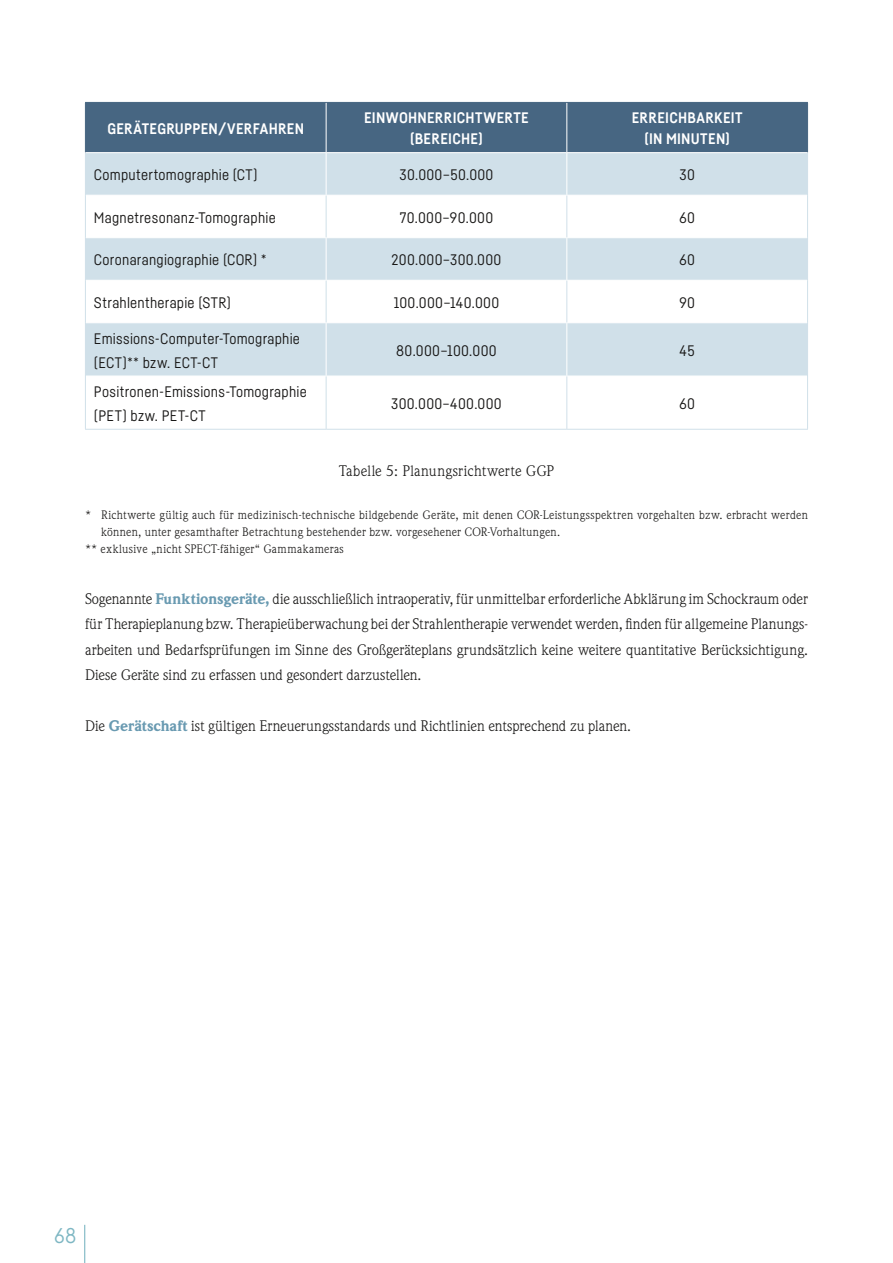
<style>
.page{position:relative;width:893px;height:1263px;background:#fff}
.page>*{position:absolute;margin:0;border:0;box-sizing:border-box;transform-origin:0 0}
.t1{font:21px "Fabrikat";color:#7eb7c3}
.t2{font:15px/25.5px "Weidemann";color:#181716;text-align:justify}
.t3{font:15px/24px "Fabrikat";letter-spacing:.02em;color:#181716}
.t4{font:700 15px/21px "Fabrikat";letter-spacing:.015em;color:#fff;text-align:center}
.t5{font:12px "Weidemann";letter-spacing:.025em;color:#181716}
.s1{font-weight:900;color:#699ab1}
</style>
<div class="page">
<hr style="left:84px;top:1225px;width:1px;height:38px;background:#7eb7c3">
<div style="left:86px;top:103px;width:721px;height:49px;background:#476682"></div>
<svg style="left:86px;top:153px;width:721px;height:223px;fill:#d0e0e9"></svg>
<hr style="left:326px;top:103px;width:1px;height:49px;background:#fff">
<hr style="left:566px;top:103px;width:1px;height:49px;background:#fff">
<hr style="left:326px;top:153px;width:1px;height:42px;background:#fff">
<hr style="left:566px;top:153px;width:1px;height:42px;background:#fff">
<hr style="left:86px;top:195px;width:240px;height:1px;background:#fff">
<hr style="left:326px;top:195px;width:241px;height:1px;background:#fff">
<hr style="left:567px;top:195px;width:240px;height:1px;background:#fff">
<hr style="left:86px;top:237px;width:240px;height:1px;background:#fff">
<hr style="left:326px;top:237px;width:241px;height:1px;background:#fff">
<hr style="left:326px;top:238px;width:1px;height:42px;background:#fff">
<hr style="left:567px;top:237px;width:240px;height:1px;background:#fff">
<hr style="left:566px;top:238px;width:1px;height:42px;background:#fff">
<hr style="left:86px;top:280px;width:240px;height:1px;background:#fff">
<hr style="left:326px;top:280px;width:241px;height:1px;background:#fff">
<hr style="left:567px;top:280px;width:240px;height:1px;background:#fff">
<hr style="left:86px;top:322px;width:240px;height:1px;background:#fff">
<hr style="left:326px;top:322px;width:241px;height:1px;background:#fff">
<hr style="left:326px;top:323px;width:1px;height:53px;background:#fff">
<hr style="left:567px;top:322px;width:240px;height:1px;background:#fff">
<hr style="left:566px;top:323px;width:1px;height:53px;background:#fff">
<hr style="left:326px;top:196px;width:1px;height:41px;background:#d0e0e9">
<hr style="left:566px;top:196px;width:1px;height:41px;background:#d0e0e9">
<hr style="left:326px;top:281px;width:1px;height:41px;background:#d0e0e9">
<hr style="left:566px;top:281px;width:1px;height:41px;background:#d0e0e9">
<hr style="left:326px;top:376px;width:1px;height:53px;background:#d0e0e9">
<hr style="left:566px;top:376px;width:1px;height:53px;background:#d0e0e9">
<hr style="left:85px;top:153px;width:1px;height:42px;background:#d0e0e9">
<hr style="left:807px;top:153px;width:1px;height:42px;background:#d0e0e9">
<hr style="left:85px;top:195px;width:1px;height:43px;background:#d0e0e9">
<hr style="left:807px;top:195px;width:1px;height:43px;background:#d0e0e9">
<hr style="left:85px;top:238px;width:1px;height:42px;background:#d0e0e9">
<hr style="left:807px;top:238px;width:1px;height:42px;background:#d0e0e9">
<hr style="left:85px;top:280px;width:1px;height:43px;background:#d0e0e9">
<hr style="left:807px;top:280px;width:1px;height:43px;background:#d0e0e9">
<hr style="left:85px;top:323px;width:1px;height:53px;background:#d0e0e9">
<hr style="left:807px;top:323px;width:1px;height:53px;background:#d0e0e9">
<hr style="left:85px;top:376px;width:1px;height:53px;background:#d0e0e9">
<hr style="left:807px;top:376px;width:1px;height:53px;background:#d0e0e9">
<hr style="left:85px;top:429px;width:241px;height:1px;background:#d0e0e9">
<hr style="left:326px;top:429px;width:241px;height:1px;background:#d0e0e9">
<hr style="left:567px;top:429px;width:241px;height:1px;background:#d0e0e9">
<hr style="left:85px;top:102px;width:241px;height:1px;background:#476682">
<hr style="left:85px;top:103px;width:1px;height:49px;background:#476682">
<hr style="left:326px;top:102px;width:241px;height:1px;background:#476682">
<hr style="left:567px;top:102px;width:241px;height:1px;background:#476682">
<hr style="left:807px;top:103px;width:1px;height:49px;background:#476682">
<p class="t4" style="left:107px;top:118px;width:198px">GERÄTEGRUPPEN/VERFAHREN</p>
<p class="t4" style="left:364px;top:107px;width:166px">EINWOHNERRICHTWERTE (BEREICHE)</p>
<p class="t4" style="left:632px;top:107px;width:113px">ERREICHBARKEIT (IN MINUTEN)</p>
<p class="t3" style="left:94px;top:162px;width:165px">Computertomographie (CT)</p>
<p class="t3" style="left:399px;top:162px;width:96px">30.000–50.000</p>
<p class="t3" style="left:679px;top:162px;width:17px">30</p>
<p class="t3" style="left:94px;top:205px;width:183px">Magnetresonanz-Tomographie</p>
<p class="t3" style="left:400px;top:205px;width:95px">70.000–90.000</p>
<p class="t3" style="left:679px;top:205px;width:17px">60</p>
<p class="t3" style="left:94px;top:247px;width:174px">Coronarangiographie (COR) *</p>
<p class="t3" style="left:392px;top:247px;width:111px">200.000–300.000</p>
<p class="t3" style="left:679px;top:247px;width:17px">60</p>
<p class="t3" style="left:94px;top:290px;width:139px">Strahlentherapie (STR)</p>
<p class="t3" style="left:394px;top:290px;width:107px">100.000–140.000</p>
<p class="t3" style="left:679px;top:290px;width:17px">90</p>
<p class="t3" style="left:94px;top:326px;width:208px">Emissions-Computer-Tomographie (ECT)** bzw. ECT-CT</p>
<p class="t3" style="left:396px;top:338px;width:102px">80.000–100.000</p>
<p class="t3" style="left:680px;top:338px;width:17px">45</p>
<p class="t3" style="left:94px;top:379px;width:214px">Positronen-Emissions-Tomographie (PET) bzw. PET-CT</p>
<p class="t3" style="left:391px;top:391px;width:112px">300.000–400.000</p>
<p class="t3" style="left:679px;top:391px;width:17px">60</p>
<p class="t2" style="left:339px;top:458px;width:217px">Tabelle 5: Planungsrichtwerte GGP</p>
<p class="t5" style="left:85px;top:508px;width:724px">* Richtwerte gültig auch für medizinisch-technische bildgebende Geräte, mit denen COR-Leistungsspektren vorgehalten bzw. erbracht werden</p>
<p class="t5" style="left:101px;top:525px;width:461px">können, unter gesamthafter Betrachtung bestehender bzw. vorgesehener COR-Vorhaltungen.</p>
<p class="t5" style="left:85px;top:542px;width:260px">** exklusive „nicht SPECT-fähiger“ Gammakameras</p>
<p class="t2" style="left:85px;top:586px;width:724px">Sogenannte <span class="s1">Funktionsgeräte,</span> die ausschließlich intraoperativ, für unmittelbar erforderliche Abklärung im Schockraum oder für Therapieplanung bzw. Therapieüberwachung bei der Strahlentherapie verwendet werden, finden für allgemeine Planungs&shy;arbeiten und Bedarfsprüfungen im Sinne des Großgeräteplans grundsätzlich keine weitere quantitative Berücksichtigung.<br>Diese Geräte sind zu erfassen und gesondert darzustellen.</p>
<p class="t2" style="left:85px;top:713px;width:547px">Die <span class="s1">Gerätschaft</span> ist gültigen Erneuerungsstandards und Richtlinien entsprechend zu planen.</p>
<h1 class="t1" style="left:54px;top:1222px;width:24px">68</h1>
</div>
